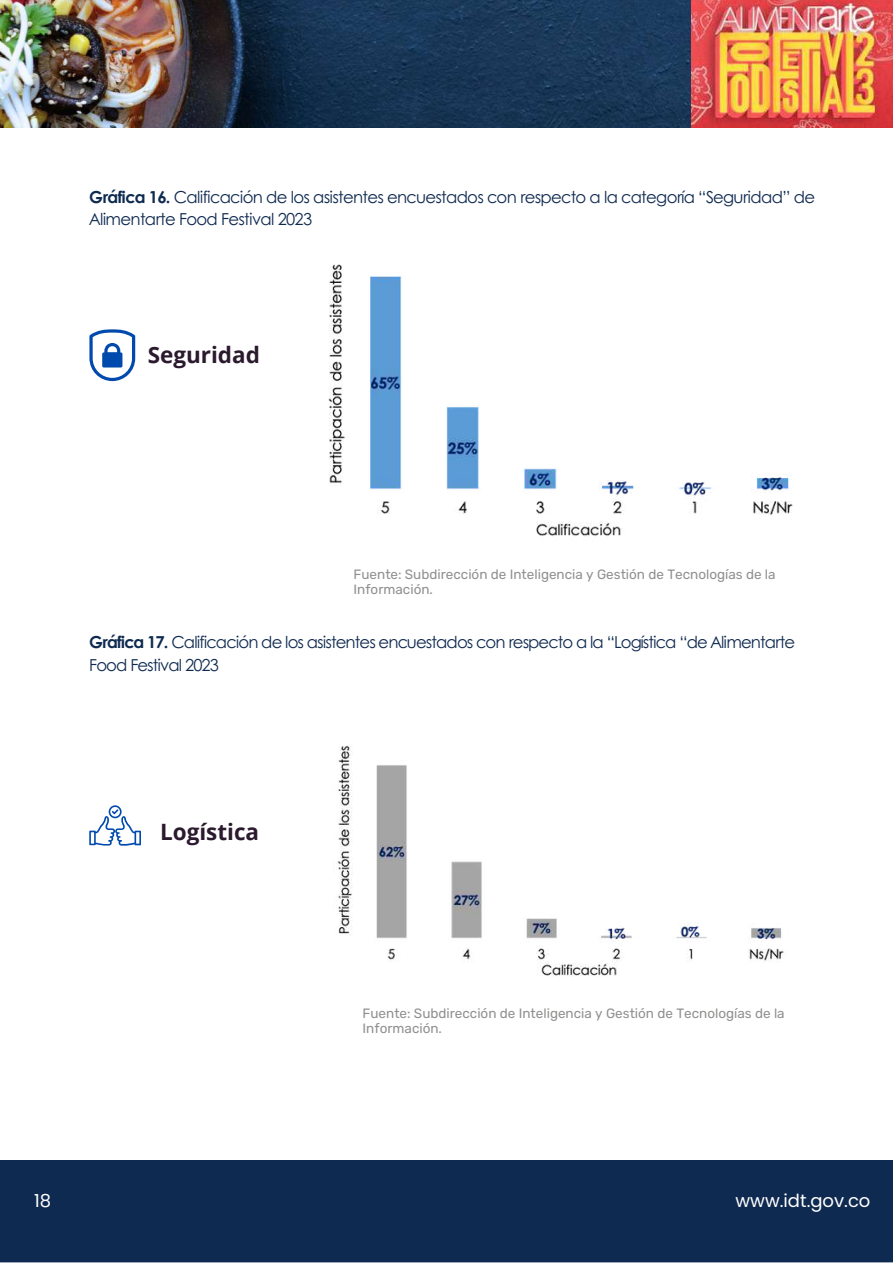
<style>
.page{position:relative;width:893px;height:1264px;background:#fff}
.page>*{position:absolute;margin:0;border:0;box-sizing:border-box;transform-origin:0 0}
.t1{font:700 22.5px "Open Sans";color:#2b192e}
.t2{font:18px "Poppins";color:#fff}
.t3{font:16.5px/22.5px "Century Gothic";letter-spacing:-.04em;color:#0f2a50}
.t4{font:13.5px/14.5px "Rubik";color:#90908f}
.s1{font-weight:700}
</style>
<div class="page">
<div style="left:0;top:1160px;width:892px;height:102px;background:#0f2a50"></div>
<div style="left:0;top:1173px;width:90px;height:54px;background:#0f2a50"></div>
<div style="left:671px;top:1173px;width:221px;height:54px;background:#0f2a50"></div>
<img style="left:0;top:0;width:892px;height:128px">
<img style="left:691px;top:0;width:201px;height:127px">
<svg style="left:89px;top:805px;width:52px;height:40px"></svg>
<svg style="left:89px;top:329px;width:46px;height:52px"></svg>
<img style="left:328px;top:264px;width:465px;height:273px">
<img style="left:337px;top:745px;width:447px;height:232px">
<p class="t3" style="left:89px;top:185px;width:727px"><span class="s1">Gráfica 16.</span> Calificación de los asistentes encuestados con respecto a la categoría “Seguridad” de<br>Alimentarte Food Festival 2023</p>
<h1 class="t1" style="left:148px;top:339px;width:114px">Seguridad</h1>
<p class="t4" style="left:353px;top:567px;width:423px">Fuente: Subdirección de Inteligencia y Gestión de Tecnologías de la<br>Información.</p>
<p class="t3" style="left:89px;top:630px;width:707px"><span class="s1">Gráfica 17.</span> Calificación de los asistentes encuestados con respecto a la “Logística “de Alimentarte<br>Food Festival 2023</p>
<h1 class="t1" style="left:160px;top:816px;width:101px">Logística</h1>
<p class="t4" style="left:362px;top:1006px;width:423px">Fuente: Subdirección de Inteligencia y Gestión de Tecnologías de la<br>Información.</p>
<p class="t2" style="left:34px;top:1187px;width:19px">18</p>
<p class="t2" style="left:735px;top:1187px;width:136px">www.idt.gov.co</p>
</div>
